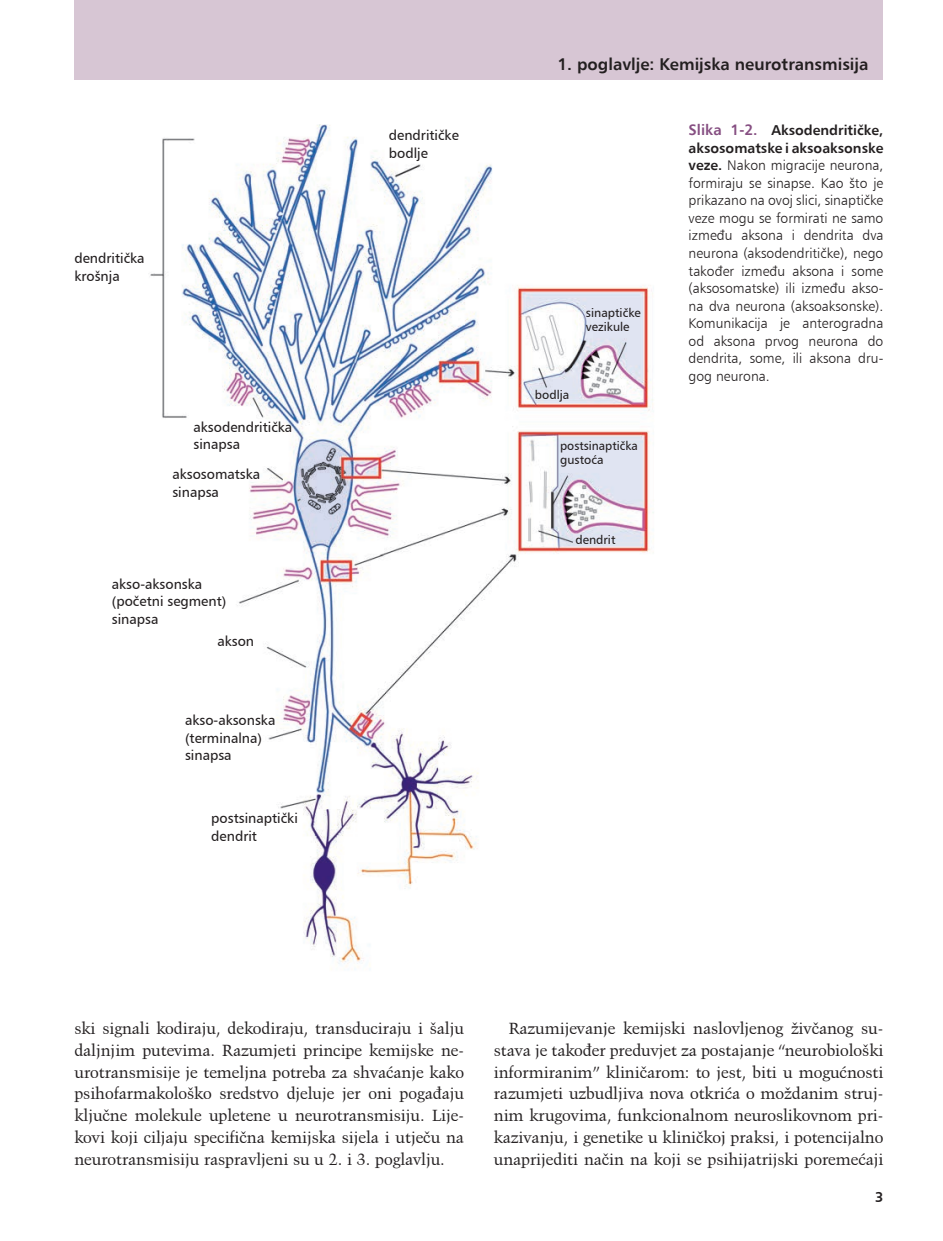
<style>
.page{position:relative;width:943px;height:1241px;background:#fff}
.page>*{position:absolute;margin:0;border:0;box-sizing:border-box;transform-origin:0 0}
.t1{font:16.62px "Humanist 777 BT Bold B";color:#231f20}
.t2{font:16.28px/21.9px "Kuenstler 480 BT";color:#231f20;text-align:justify}
.t3{font:14px/17.5px "Humanist 777 BT Light B";color:#231f20;text-align:justify}
.t4{font:14px/17.5px "Humanist 777 BT Roman B";color:#231f20}
.t5{font:14px/17.5px "Humanist 777 BT Bold B";color:#231f20}
.t6{font:12.25px/14px "Humanist 777 BT Roman B";color:#231f20}
.s1{font-size:14.88px;color:#864f82}
.s2{font-family:"Humanist 777 BT Bold B"}
</style>
<div class="page">
<div style="left:74px;top:0;width:809px;height:79px;background:#d7c6d4"></div>
<img style="left:150px;top:124px;width:504px;height:843px">
<p class="t4" style="left:74px;top:249px;width:72px">dendritička krošnja</p>
<p class="t4" style="left:193px;top:417px;width:100px">aksodendritička sinapsa</p>
<p class="t4" style="left:172px;top:465px;width:89px">aksosomatska sinapsa</p>
<p class="t4" style="left:112px;top:575px;width:116px">akso-aksonska (početni segment) sinapsa</p>
<p class="t4" style="left:217px;top:632px;width:38px">akson</p>
<p class="t4" style="left:185px;top:711px;width:92px">akso-aksonska (terminalna) sinapsa</p>
<p class="t4" style="left:211px;top:809px;width:88px">postsinaptički dendrit</p>
<p class="t4" style="left:389px;top:126px;width:72px">dendritičke bodlje</p>
<p class="t1" style="left:557px;top:53px;width:313px">1. poglavlje: Kemijska neurotransmisija</p>
<p class="t6" style="left:586px;top:305px;width:56px">sinaptičke vezikule</p>
<p class="t6" style="left:535px;top:387px;width:36px">bodlja</p>
<p class="t6" style="left:560px;top:438px;width:79px">postsinaptička gustoća</p>
<p class="t6" style="left:575px;top:532px;width:42px">dendrit</p>
<p class="t5" style="left:688px;top:121px;width:196px"><span class="s1">Slika 1-2.</span> Aksodendritičke, aksosomatske i aksoaksonske</p>
<p class="t3" style="left:688px;top:156px;width:196px"><span class="s2">veze.</span> Nakon migracije neurona, formiraju se sinapse. Kao što je prikazano na ovoj slici, sinaptičke veze mogu se formirati ne samo između aksona i dendrita dva neurona (aksodendritičke), nego također između aksona i some (aksosomatske) ili između akso&shy;na dva neurona (aksoaksonske).<br>Komunikacija je anterogradna od aksona prvog neurona do dendrita, some, ili aksona dru&shy;gog neurona.</p>
<p class="t2" style="left:74px;top:1016px;width:391px">ski signali kodiraju, dekodiraju, transduciraju i šalju daljnjim putevima. Razumjeti principe kemijske ne&shy;urotransmisije je temeljna potreba za shvaćanje kako psihofarmakološko sredstvo djeluje jer oni pogađaju ključne molekule upletene u neurotransmisiju. Lije&shy;kovi koji ciljaju specifična kemijska sijela i utječu na neurotransmisiju raspravljeni su u 2. i 3. poglavlju.</p>
<p class="t2" style="left:494px;top:1016px;width:391px;text-indent:15px">Razumijevanje kemijski naslovljenog živčanog su&shy;stava je također preduvjet za postajanje “neurobiološki informiranim” kliničarom: to jest, biti u mogućnosti razumjeti uzbudljiva nova otkrića o moždanim struj&shy;nim krugovima, funkcionalnom neuroslikovnom pri&shy;kazivanju, i genetike u kliničkoj praksi, i potencijalno unaprijediti način na koji se psihijatrijski poremećaji</p>
<p class="t5" style="left:875px;top:1187px;width:10px">3</p>
</div>
